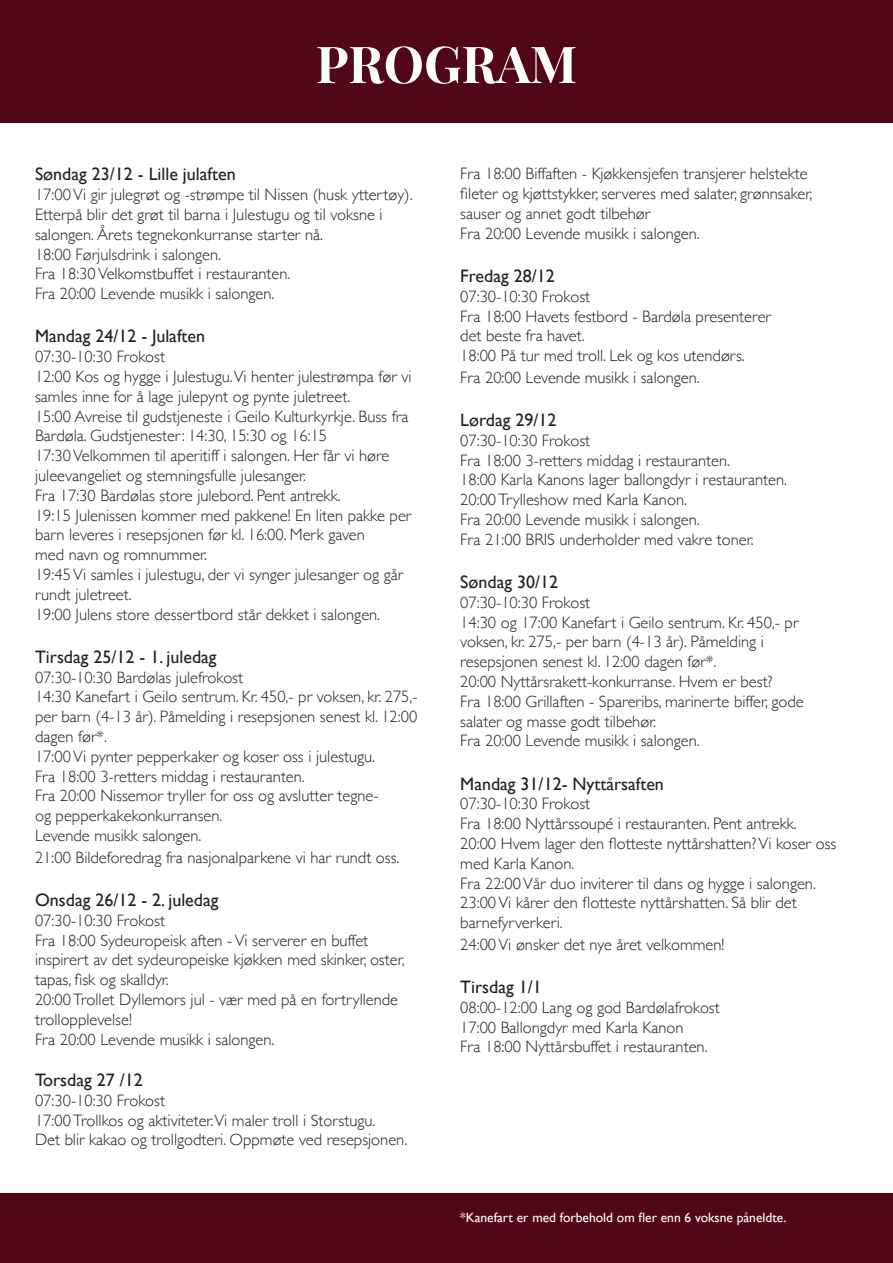
<style>
.page{position:relative;width:893px;height:1263px;background:#fff}
.page>*{position:absolute;margin:0;border:0;box-sizing:border-box;transform-origin:0 0}
.t1{font:700 51px "Playfair Display";color:#fff}
.t2{font:18px "Gill Sans";color:#231f20}
.t3{font:300 16.5px/19.8px "Gill Sans";color:#231f20}
.t4{font:13.5px "Gill Sans";color:#fff}
</style>
<div class="page">
<div style="left:0;top:0;width:893px;height:123px;background:#520719"></div>
<div style="left:0;top:1193px;width:893px;height:70px;background:#520719"></div>
<h1 class="t1" style="left:316px;top:35px;width:263px">PROGRAM</h1>
<p class="t2" style="left:35px;top:167px;width:202px">Søndag 23/12 - Lille julaften</p>
<p class="t3" style="left:35px;top:185px;width:379px">17:00 Vi gir julegrøt og -strømpe til Nissen (husk yttertøy).<br>Etterpå blir det grøt til barna i Julestugu og til voksne i salongen. Årets tegnekonkurranse starter nå.<br>18:00 Førjulsdrink i salongen.<br>Fra 18:30 Velkomstbuffet i restauranten.<br>Fra 20:00 Levende musikk i salongen.</p>
<p class="t2" style="left:35px;top:329px;width:172px">Mandag 24/12 - Julaften</p>
<p class="t3" style="left:35px;top:347px;width:378px">07:30-10:30 Frokost<br>12:00 Kos og hygge i Julestugu.Vi henter julestrømpa før vi samles inne for å lage julepynt og pynte juletreet.<br>15:00 Avreise til gudstjeneste i Geilo Kulturkyrkje. Buss fra Bardøla. Gudstjenester: 14:30, 15:30 og 16:15<br>17:30 Velkommen til aperitiff i salongen. Her får vi høre juleevangeliet og stemningsfulle julesanger.<br>Fra 17:30 Bardølas store julebord. Pent antrekk.<br>19:15 Julenissen kommer med pakkene! En liten pakke per barn leveres i resepsjonen før kl. 16:00. Merk gaven<br>med navn og romnummer.<br>19:45 Vi samles i julestugu, der vi synger julesanger og går rundt juletreet.<br>19:00 Julens store dessertbord står dekket i salongen.</p>
<p class="t2" style="left:35px;top:649px;width:183px">Tirsdag 25/12 - 1. juledag</p>
<p class="t3" style="left:35px;top:667px;width:384px">07:30-10:30 Bardølas julefrokost<br>14:30 Kanefart i Geilo sentrum. Kr. 450,- pr voksen, kr. 275,- per barn (4-13 år). Påmelding i resepsjonen senest kl. 12:00 dagen før*.<br>17:00 Vi pynter pepperkaker og koser oss i julestugu.<br>Fra 18:00 3-retters middag i restauranten.<br>Fra 20:00 Nissemor tryller for oss og avslutter tegne-<br>og pepperkakekonkurransen.<br>Levende musikk salongen.</p>
<p class="t3" style="left:35px;top:847px;width:366px">21:00 Bildeforedrag fra nasjonalparkene vi har rundt oss.</p>
<p class="t2" style="left:35px;top:892px;width:185px">Onsdag 26/12 - 2. juledag</p>
<p class="t3" style="left:35px;top:910px;width:371px">07:30-10:30 Frokost<br>Fra 18:00 Sydeuropeisk aften - Vi serverer en buffet inspirert av det sydeuropeiske kjøkken med skinker, oster, tapas, fisk og skalldyr.<br>20:00 Trollet Dyllemors jul - vær med på en fortryllende trollopplevelse!<br>Fra 20:00 Levende musikk i salongen.</p>
<p class="t2" style="left:35px;top:1072px;width:109px">Torsdag 27 /12</p>
<p class="t3" style="left:35px;top:1090px;width:374px">07:30-10:30 Frokost<br>17:00 Trollkos og aktiviteter.Vi maler troll i Storstugu.<br>Det blir kakao og trollgodteri. Oppmøte ved resepsjonen.</p>
<p class="t3" style="left:460px;top:164px;width:354px">Fra 18:00 Biffaften - Kjøkkensjefen transjerer helstekte fileter og kjøttstykker, serveres med salater, grønnsaker, sauser og annet godt tilbehør<br>Fra 20:00 Levende musikk i salongen.</p>
<p class="t2" style="left:460px;top:268px;width:96px">Fredag 28/12</p>
<p class="t3" style="left:460px;top:286px;width:312px">07:30-10:30 Frokost<br>Fra 18:00 Havets festbord - Bardøla presenterer det beste fra havet.<br>18:00 På tur med troll. Lek og kos utendørs.</p>
<p class="t3" style="left:460px;top:367px;width:241px">Fra 20:00 Levende musikk i salongen.</p>
<p class="t2" style="left:460px;top:412px;width:98px">Lørdag 29/12</p>
<p class="t3" style="left:460px;top:430px;width:328px">07:30-10:30 Frokost<br>Fra 18:00 3-retters middag i restauranten.<br>18:00 Karla Kanons lager ballongdyr i restauranten.<br>20:00 Trylleshow med Karla Kanon.<br>Fra 20:00 Levende musikk i salongen.<br>Fra 21:00 BRIS underholder med vakre toner.</p>
<p class="t2" style="left:460px;top:574px;width:99px">Søndag 30/12</p>
<p class="t3" style="left:460px;top:592px;width:345px">07:30-10:30 Frokost<br>14:30 og 17:00 Kanefart i Geilo sentrum. Kr. 450,- pr voksen, kr. 275,- per barn (4-13 år). Påmelding i resepsjonen senest kl. 12:00 dagen før*.<br>20:00 Nyttårsrakett-konkurranse. Hvem er best?<br>Fra 18:00 Grillaften - Spareribs, marinerte biffer, gode salater og masse godt tilbehør.<br>Fra 20:00 Levende musikk i salongen.</p>
<p class="t2" style="left:460px;top:776px;width:205px">Mandag 31/12- Nyttårsaften</p>
<p class="t3" style="left:460px;top:794px;width:378px">07:30-10:30 Frokost<br>Fra 18:00 Nyttårssoupé i restauranten. Pent antrekk.<br>20:00 Hvem lager den flotteste nyttårshatten? Vi koser oss med Karla Kanon.<br>Fra 22:00 Vår duo inviterer til dans og hygge i salongen.<br>23:00 Vi kårer den flotteste nyttårshatten. Så blir det barnefyrverkeri.</p>
<p class="t3" style="left:460px;top:934px;width:266px">24:00 Vi ønsker det nye året velkommen!</p>
<p class="t2" style="left:460px;top:979px;width:83px">Tirsdag 1/1</p>
<p class="t3" style="left:460px;top:997px;width:261px">08:00-12:00 Lang og god Bardølafrokost<br>17:00 Ballongdyr med Karla Kanon<br>Fra 18:00 Nyttårsbuffet i restauranten.</p>
<p class="t4" style="left:460px;top:1209px;width:328px">*Kanefart er med forbehold om fler enn 6 voksne påneldte.</p>
</div>
